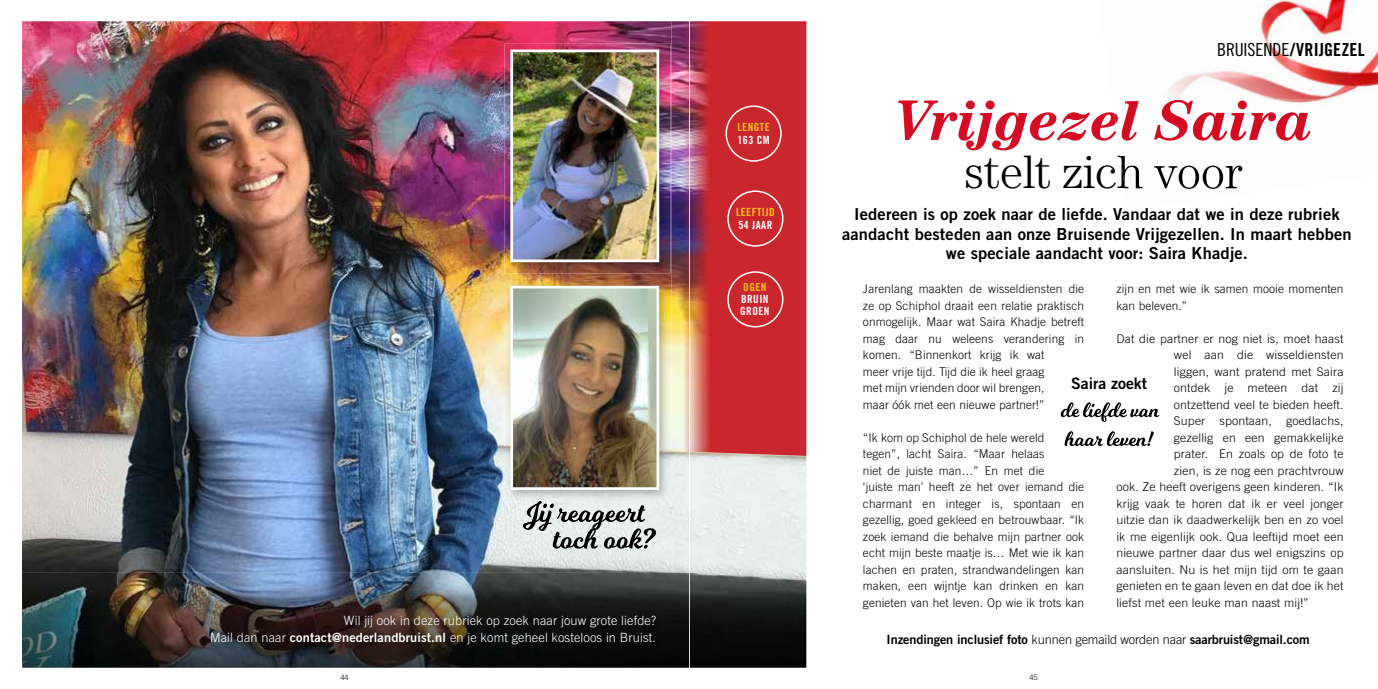
<style>
.page{position:relative;width:1378px;height:689px;background:#fff}
.page>*{position:absolute;margin:0;border:0;box-sizing:border-box;transform-origin:0 0}
.t1{font:italic 700 57.3px "Century Std";letter-spacing:-.01em;color:#d40d24}
.t2{font:300 47.1px "Century Std";letter-spacing:-.01em;color:#000}
.t3{font:18px "Trade Gothic LT Std Bd Cn 20";letter-spacing:.01em;color:#000}
.t4{font:16.5px/19.5px "Trade Gothic LT Std Bd 2";letter-spacing:.01em;color:#000;text-align:center}
.t5{font:15.75px "Trade Gothic LT Std Bd 2";color:#000}
.t6{font:300 12.75px/17px "Trade Gothic LT Std";letter-spacing:.01em;color:#fff;text-align:right}
.t7{font:12.75px "Trade Gothic LT Std Bd 2";letter-spacing:-.01em;color:#000}
.t8{font:300 12px/16.5px "Trade Gothic LT Std";letter-spacing:.01em;color:#000}
.t9{font:11.25px/12px "Trade Gothic LT Std Bd Cn 20";letter-spacing:.04em;color:#fff}
.t10{font:11.25px "Trade Gothic LT Std Bd Cn 20";letter-spacing:.04em;color:#f8bf22}
.t11{font:11.25px "Trade Gothic LT Std Bd Cn 20";letter-spacing:.04em;color:#f7c022}
.t12{font:11.25px "Trade Gothic LT Std Bd Cn 20";color:#f7be20}
.t13{font:300 7.5px "Trade Gothic LT Std";color:#000}
.s1{font-family:"Trade Gothic LT Std Bd 2";font-weight:400}
.s2{font-family:"Trade Gothic LT Std Cn 18"}
.s3{font-family:"Trade Gothic LT Std";font-weight:300}
</style>
<div class="page">
<img style="left:22px;top:21px;width:784px;height:552px">
<img style="left:22px;top:573px;width:784px;height:95px">
<img style="left:671px;top:21px;width:18px;height:431px">
<img style="left:504px;top:280px;width:166px;height:221px">
<img style="left:514px;top:290px;width:141px;height:196px">
<div style="left:510px;top:286px;width:149px;height:204px;border:3px solid #fff"></div>
<img style="left:205px;top:610px;width:462px;height:47px">
<img style="left:504px;top:44px;width:166px;height:229px">
<img style="left:514px;top:54px;width:141px;height:204px">
<div style="left:510px;top:50px;width:149px;height:212px;border:3px solid #fff"></div>
<svg style="left:523px;top:501px;width:133px;height:48px;background:#abb0ae"></svg>
<img style="left:806px;top:573px;width:1px;height:95px">
<img style="left:690px;top:21px;width:116px;height:435px">
<svg style="left:1060px;top:402px;width:99px;height:20px"></svg>
<img style="left:1167px;top:0;width:211px;height:170px">
<img style="left:1114px;top:100px;width:199px;height:50px">
<img style="left:1120px;top:156px;width:122px;height:33px">
<svg style="left:1064px;top:431px;width:90px;height:15px"></svg>
<div style="left:727px;top:190px;width:56px;height:57px;border:2px solid #fff;border-radius:50%"></div>
<div style="left:727px;top:271px;width:56px;height:56px;border:2px solid #fff;border-radius:50%"></div>
<div style="left:725px;top:105px;width:57px;height:57px;border:2px solid #fff;border-radius:50%"></div>
<p class="t6" style="left:210px;top:612px;width:447px">Wil jij ook in deze rubriek op zoek naar jouw grote liefde?<br>Mail dan naar <span class="s1">contact@nederlandbruist.nl</span> en je komt geheel kosteloos in Bruist.</p>
<p class="t11" style="left:737px;top:120px;width:34px">LENGTE</p>
<p class="t9" style="left:737px;top:134px;width:34px">163 CM</p>
<p class="t10" style="left:736px;top:205px;width:40px">LEEFTIJD</p>
<p class="t9" style="left:738px;top:219px;width:35px">54 JAAR</p>
<p class="t12" style="left:743px;top:280px;width:25px">OGEN</p>
<p class="t9" style="left:740px;top:293px;width:31px">BRUIN<br>GROEN</p>
<h3 class="t3" style="left:1217px;top:38px;width:149px"><span class="s2">BRUISENDE</span>/VRIJGEZEL</h3>
<h1 class="t1" style="left:894px;top:87px;width:421px">Vrijgezel Saira</h1>
<h2 class="t2" style="left:964px;top:145px;width:280px">stelt zich voor</h2>
<h3 class="t4" style="left:842px;top:204px;width:511px">Iedereen is op zoek naar de liefde. Vandaar dat we in deze rubriek aandacht besteden aan onze Bruisende Vrijgezellen. In maart hebben we speciale aandacht voor: Saira Khadje.</h3>
<p class="t8" style="left:863px;top:281px;width:223px">Jarenlang maakten de wisseldiensten die ze op Schiphol draait een relatie praktisch onmogelijk. Maar wat Saira Khadje betreft mag daar nu weleens verandering in komen. “Binnenkort krijg ik wat<br>meer vrije tijd. Tijd die ik heel graag<br>met mijn vrienden door wil brengen,<br>maar óók met een nieuwe partner!”</p>
<p class="t8" style="left:863px;top:429px;width:223px">“Ik kom op Schiphol de hele wereld tegen”, lacht Saira. “Maar helaas<br>niet de juiste man…” En met die<br>‘juiste man’ heeft ze het over iemand die charmant en integer is, spontaan en gezellig, goed gekleed en betrouwbaar. “Ik zoek iemand die behalve mijn partner ook echt mijn beste maatje is… Met wie ik kan lachen en praten, strandwandelingen kan maken, een wijntje kan drinken en kan genieten van het leven. Op wie ik trots kan</p>
<p class="t8" style="left:1116px;top:281px;width:229px">zijn en met wie ik samen mooie momenten kan beleven.”</p>
<p class="t8" style="left:1116px;top:330px;width:229px">Dat die partner er nog niet is, moet haast</p>
<p class="t8" style="left:1174px;top:347px;width:171px">wel aan die wisseldiensten</p>
<p class="t8" style="left:1174px;top:363px;width:171px">liggen, want pratend met Saira</p>
<p class="t8" style="left:1174px;top:380px;width:171px">ontdek je meteen dat zij</p>
<p class="t8" style="left:1174px;top:396px;width:171px">ontzettend veel te bieden heeft.</p>
<p class="t8" style="left:1174px;top:413px;width:171px">Super spontaan, goedlachs,</p>
<p class="t8" style="left:1174px;top:429px;width:171px">gezellig en een gemakkelijke</p>
<p class="t8" style="left:1174px;top:446px;width:171px">prater. En zoals op de foto te</p>
<p class="t8" style="left:1174px;top:462px;width:171px">zien, is ze nog een prachtvrouw</p>
<p class="t8" style="left:1116px;top:479px;width:229px">ook. Ze heeft overigens geen kinderen. “Ik</p>
<p class="t8" style="left:1116px;top:495px;width:229px">krijg vaak te horen dat ik er veel jonger</p>
<p class="t8" style="left:1116px;top:512px;width:229px">uitzie dan ik daadwerkelijk ben en zo voel</p>
<p class="t8" style="left:1116px;top:528px;width:229px">ik me eigenlijk ook. Qua leeftijd moet een</p>
<p class="t8" style="left:1116px;top:545px;width:229px">nieuwe partner daar dus wel enigszins op</p>
<p class="t8" style="left:1116px;top:561px;width:229px">aansluiten. Nu is het mijn tijd om te gaan</p>
<p class="t8" style="left:1116px;top:578px;width:229px">genieten en te gaan leven en dat doe ik het</p>
<p class="t8" style="left:1116px;top:595px;width:194px">liefst met een leuke man naast mij!”</p>
<h3 class="t5" style="left:1071px;top:374px;width:77px">Saira zoekt</h3>
<p class="t7" style="left:886px;top:631px;width:425px">Inzendingen inclusief foto <span class="s3">kunnen gemaild worden naar</span> saarbruist@gmail.com</p>
<p class="t13" style="left:340px;top:672px;width:10px">44</p>
<p class="t13" style="left:1029px;top:672px;width:10px">45</p>
</div>
